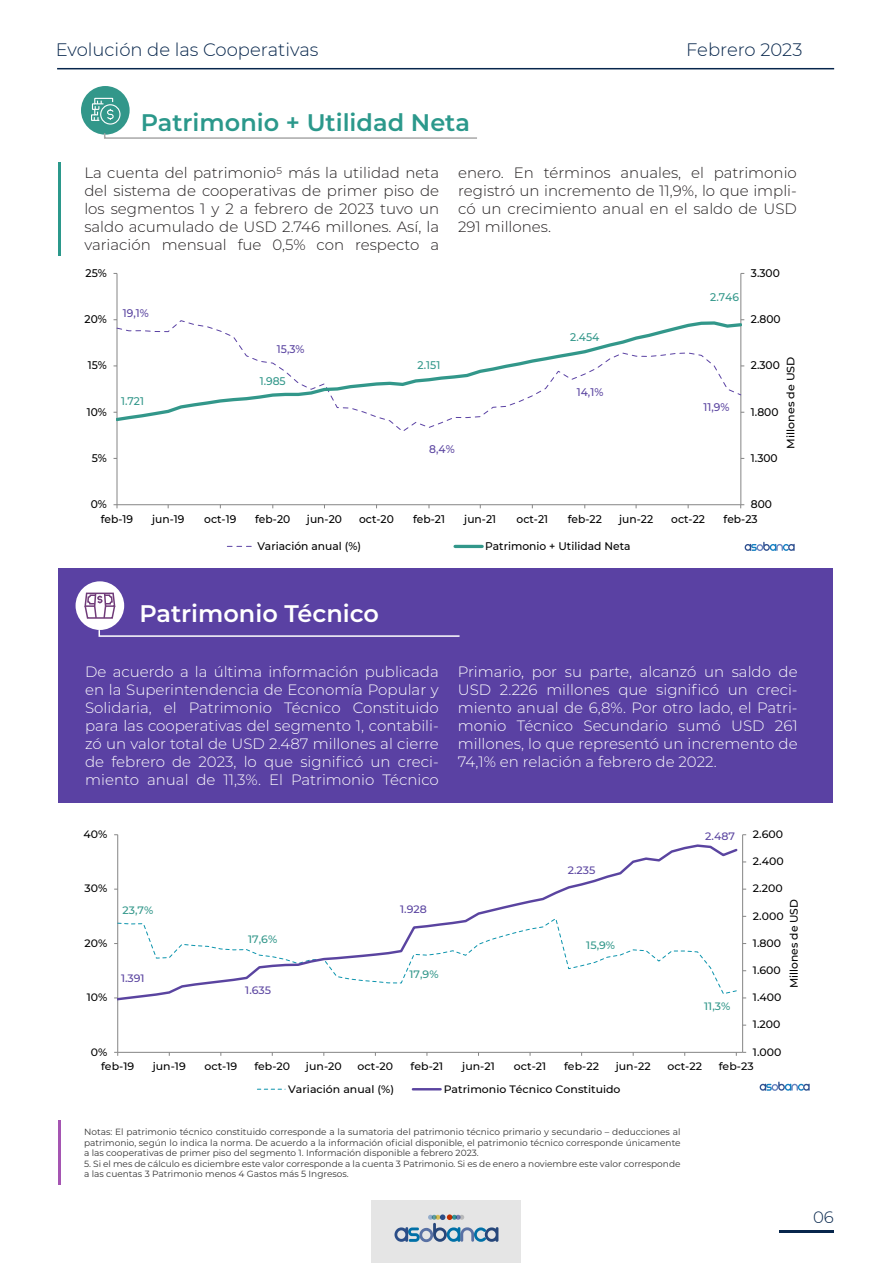
<style>
.page{position:relative;width:893px;height:1263px;background:#fff}
.page>*{position:absolute;margin:0;border:0;box-sizing:border-box;transform-origin:0 0}
.t1{font:600 24px "Montserrat";color:#2b988b}
.t2{font:600 24px "Montserrat";color:#fff}
.t3{font:300 18px "Montserrat";color:#07264c}
.t4{font:300 16.5px "Montserrat";color:#07264c}
.t5{font:300 15px/18px "Montserrat";color:#fff;text-align:justify}
.t6{font:300 15px/18px "Montserrat";color:#231f20;text-align:justify}
.t7{font:500 11.1px "Montserrat";letter-spacing:.005em;color:#000}
.t8{font:500 11.1px "Montserrat";letter-spacing:.005em;color:#32978a}
.t9{font:500 11.1px "Montserrat";letter-spacing:.005em;color:#5a44a0}
.t10{font:500 10.95px "Montserrat";color:#000}
.t11{font:500 10.65px "Montserrat";letter-spacing:.005em;color:#000}
.t12{font:500 10.65px "Montserrat";letter-spacing:.005em;color:#32978a}
.t13{font:500 10.65px "Montserrat";color:#5a44a0}
.t14{font:500 10.65px "Montserrat";letter-spacing:.005em;color:#000;scale:1.04 1}
.t15{font:9px/10.5px "Montserrat";color:#333;text-align:justify}
</style>
<div class="page">
<hr style="left:742px;top:835px;width:1px;height:217px;background:#858585">
<hr style="left:117px;top:835px;width:1px;height:217px;background:#858585">
<hr style="left:118px;top:1052px;width:625px;height:1px;background:#858585">
<svg style="left:118px;top:843px;width:620px;height:159px"></svg>
<svg style="left:257px;top:1089px;width:28px;height:1px"></svg>
<hr style="left:413px;top:1088px;width:28px;height:2px;background:#5a44a0">
<hr style="left:740px;top:273px;width:1px;height:232px;background:#858585">
<hr style="left:117px;top:273px;width:1px;height:232px;background:#858585">
<hr style="left:117px;top:504px;width:624px;height:1px;background:#858585">
<svg style="left:740px;top:504px;width:4px;height:4px"></svg>
<svg style="left:114px;top:504px;width:4px;height:4px"></svg>
<svg style="left:117px;top:320px;width:625px;height:103px"></svg>
<svg style="left:227px;top:546px;width:25px;height:1px"></svg>
<hr style="left:455px;top:545px;width:27px;height:3px;background:#32978a">
<div style="left:59px;top:568px;width:774px;height:234px;background:#5a41a3"></div>
<hr style="left:779px;top:1230px;width:55px;height:2px;background:#07264c">
<hr style="left:57px;top:68px;width:777px;height:1px;background:#07264c">
<hr style="left:58px;top:163px;width:2px;height:93px;background:#2b988b">
<hr style="left:58px;top:1120px;width:2px;height:65px;background:#a555b2">
<div style="left:372px;top:1200px;width:149px;height:63px;background:#e5e5e5"></div>
<svg style="left:394px;top:1214px;width:104px;height:28px"></svg>
<div style="left:81px;top:86px;width:49px;height:49px;background:#32978a;border-radius:50%"></div>
<svg style="left:103px;top:132px;width:374px;height:7px"></svg>
<div style="left:100px;top:104px;width:21px;height:21px;border:1px solid #fff;border-radius:50%"></div>
<svg style="left:91px;top:97px;width:24px;height:24px"></svg>
<div style="left:76px;top:581px;width:48px;height:49px;background:#fff;border-radius:50%"></div>
<svg style="left:98px;top:629px;width:362px;height:8px"></svg>
<svg style="left:84px;top:592px;width:32px;height:27px"></svg>
<svg style="left:745px;top:542px;width:50px;height:9px"></svg>
<svg style="left:760px;top:1081px;width:50px;height:10px"></svg>
<p class="t3" style="left:56px;top:38px;width:264px">Evolución de las Cooperativas</p>
<p class="t3" style="left:686px;top:38px;width:118px">Febrero 2023</p>
<h1 class="t1" style="left:141px;top:106px;width:331px">Patrimonio + Utilidad Neta</h1>
<p class="t6" style="left:84px;top:163px;width:356px">La cuenta del patrimonio5 más la utilidad neta del sistema de cooperativas de primer piso de los segmentos 1 y 2 a febrero de 2023 tuvo un saldo acumulado de USD 2.746 millones. Así, la variación mensual fue 0,5% con respecto a</p>
<p class="t6" style="left:458px;top:163px;width:340px">enero. En términos anuales, el patrimonio registró un incremento de 11,9%, lo que impli&shy;có un crecimiento anual en el saldo de USD 291 millones.</p>
<p class="t7" style="left:86px;top:265px;width:23px">25%</p>
<p class="t7" style="left:751px;top:265px;width:31px">3.300</p>
<p class="t8" style="left:710px;top:289px;width:30px">2.746</p>
<p class="t7" style="left:85px;top:311px;width:24px">20%</p>
<p class="t9" style="left:123px;top:306px;width:28px">19,1%</p>
<p class="t7" style="left:751px;top:311px;width:31px">2.800</p>
<p class="t8" style="left:570px;top:329px;width:31px">2.454</p>
<p class="t9" style="left:277px;top:341px;width:29px">15,3%</p>
<p class="t7" style="left:88px;top:358px;width:21px">15%</p>
<p class="t7" style="left:87px;top:404px;width:22px">10%</p>
<p class="t8" style="left:121px;top:393px;width:25px">1.721</p>
<p class="t7" style="left:92px;top:450px;width:17px">5%</p>
<p class="t8" style="left:260px;top:373px;width:27px">1.985</p>
<p class="t8" style="left:418px;top:358px;width:24px">2.151</p>
<p class="t9" style="left:429px;top:441px;width:27px">8,4%</p>
<p class="t9" style="left:577px;top:385px;width:28px">14,1%</p>
<p class="t9" style="left:703px;top:399px;width:28px">11,9%</p>
<p class="t14" style="left:783px;top:449px;width:90px;rotate:-90deg">Millones de USD</p>
<p class="t7" style="left:751px;top:358px;width:31px">2.300</p>
<p class="t7" style="left:751px;top:404px;width:29px">1.800</p>
<p class="t7" style="left:751px;top:450px;width:28px">1.300</p>
<p class="t7" style="left:91px;top:496px;width:18px">0%</p>
<p class="t7" style="left:751px;top:496px;width:23px">800</p>
<p class="t7" style="left:101px;top:511px;width:34px">feb-19</p>
<p class="t7" style="left:152px;top:511px;width:34px">jun-19</p>
<p class="t7" style="left:204px;top:511px;width:34px">oct-19</p>
<p class="t7" style="left:255px;top:511px;width:37px">feb-20</p>
<p class="t7" style="left:307px;top:511px;width:37px">jun-20</p>
<p class="t7" style="left:359px;top:511px;width:36px">oct-20</p>
<p class="t7" style="left:413px;top:511px;width:33px">feb-21</p>
<p class="t7" style="left:464px;top:511px;width:33px">jun-21</p>
<p class="t7" style="left:516px;top:511px;width:33px">oct-21</p>
<p class="t7" style="left:568px;top:511px;width:36px">feb-22</p>
<p class="t7" style="left:619px;top:511px;width:36px">jun-22</p>
<p class="t7" style="left:671px;top:511px;width:35px">oct-22</p>
<p class="t7" style="left:724px;top:511px;width:36px">feb-23</p>
<p class="t7" style="left:257px;top:538px;width:105px">Variación anual (%)</p>
<p class="t7" style="left:485px;top:538px;width:147px">Patrimonio + Utilidad Neta</p>
<h1 class="t2" style="left:139px;top:597px;width:241px">Patrimonio Técnico</h1>
<p class="t5" style="left:85px;top:662px;width:355px">De acuerdo a la última información publicada en la Superintendencia de Economía Popular y Solidaria, el Patrimonio Técnico Constituido para las cooperativas del segmento 1, contabili&shy;zó un valor total de USD 2.487 millones al cierre de febrero de 2023, lo que significó un creci&shy;miento anual de 11,3%. El Patrimonio Técnico</p>
<p class="t5" style="left:458px;top:662px;width:341px">Primario, por su parte, alcanzó un saldo de USD 2.226 millones que significó un creci&shy;miento anual de 6,8%. Por otro lado, el Patri&shy;monio Técnico Secundario sumó USD 261 millones, lo que representó un incremento de 74,1% en relación a febrero de 2022.</p>
<p class="t11" style="left:84px;top:827px;width:25px">40%</p>
<p class="t13" style="left:705px;top:829px;width:31px">2.487</p>
<p class="t11" style="left:753px;top:827px;width:32px">2.600</p>
<p class="t13" style="left:568px;top:863px;width:29px">2.235</p>
<p class="t11" style="left:753px;top:854px;width:32px">2.400</p>
<p class="t11" style="left:85px;top:881px;width:24px">30%</p>
<p class="t11" style="left:753px;top:881px;width:31px">2.200</p>
<p class="t11" style="left:85px;top:936px;width:24px">20%</p>
<p class="t11" style="left:87px;top:990px;width:22px">10%</p>
<p class="t12" style="left:123px;top:902px;width:32px">23,7%</p>
<p class="t13" style="left:121px;top:970px;width:25px">1.391</p>
<p class="t12" style="left:248px;top:932px;width:31px">17,6%</p>
<p class="t13" style="left:245px;top:982px;width:27px">1.635</p>
<p class="t13" style="left:400px;top:901px;width:28px">1.928</p>
<p class="t12" style="left:409px;top:967px;width:31px">17,9%</p>
<p class="t12" style="left:586px;top:938px;width:30px">15,9%</p>
<p class="t12" style="left:704px;top:999px;width:28px">11,3%</p>
<p class="t10" style="left:786px;top:988px;width:91px;rotate:-90deg">Millones de USD</p>
<p class="t11" style="left:753px;top:908px;width:32px">2.000</p>
<p class="t11" style="left:753px;top:935px;width:30px">1.800</p>
<p class="t11" style="left:753px;top:963px;width:29px">1.600</p>
<p class="t11" style="left:753px;top:990px;width:30px">1.400</p>
<p class="t11" style="left:753px;top:1017px;width:29px">1.200</p>
<p class="t11" style="left:91px;top:1044px;width:18px">0%</p>
<p class="t11" style="left:753px;top:1044px;width:30px">1.000</p>
<p class="t11" style="left:101px;top:1058px;width:35px">feb-19</p>
<p class="t11" style="left:153px;top:1058px;width:35px">jun-19</p>
<p class="t11" style="left:204px;top:1058px;width:34px">oct-19</p>
<p class="t11" style="left:254px;top:1058px;width:37px">feb-20</p>
<p class="t11" style="left:306px;top:1058px;width:37px">jun-20</p>
<p class="t11" style="left:358px;top:1058px;width:37px">oct-20</p>
<p class="t11" style="left:411px;top:1058px;width:34px">feb-21</p>
<p class="t11" style="left:462px;top:1058px;width:34px">jun-21</p>
<p class="t11" style="left:514px;top:1058px;width:34px">oct-21</p>
<p class="t11" style="left:564px;top:1058px;width:36px">feb-22</p>
<p class="t11" style="left:616px;top:1058px;width:36px">jun-22</p>
<p class="t11" style="left:667px;top:1058px;width:36px">oct-22</p>
<p class="t11" style="left:719px;top:1058px;width:36px">feb-23</p>
<p class="t11" style="left:288px;top:1081px;width:108px">Variación anual (%)</p>
<p class="t11" style="left:444px;top:1081px;width:178px">Patrimonio Técnico Constituido</p>
<p class="t15" style="left:84px;top:1126px;width:598px">Notas: El patrimonio técnico constituido corresponde a la sumatoria del patrimonio técnico primario y secundario – deducciones al patrimonio, según lo indica la norma. De acuerdo a la información oficial disponible, el patrimonio técnico corresponde únicamente a las cooperativas de primer piso del segmento 1. Información disponible a febrero 2023.</p>
<p class="t15" style="left:84px;top:1158px;width:598px">5. Si el mes de cálculo es diciembre este valor corresponde a la cuenta 3 Patrimonio. Si es de enero a noviembre este valor corresponde a las cuentas 3 Patrimonio menos 4 Gastos más 5 Ingresos.</p>
<p class="t4" style="left:813px;top:1206px;width:22px">06</p>
</div>
